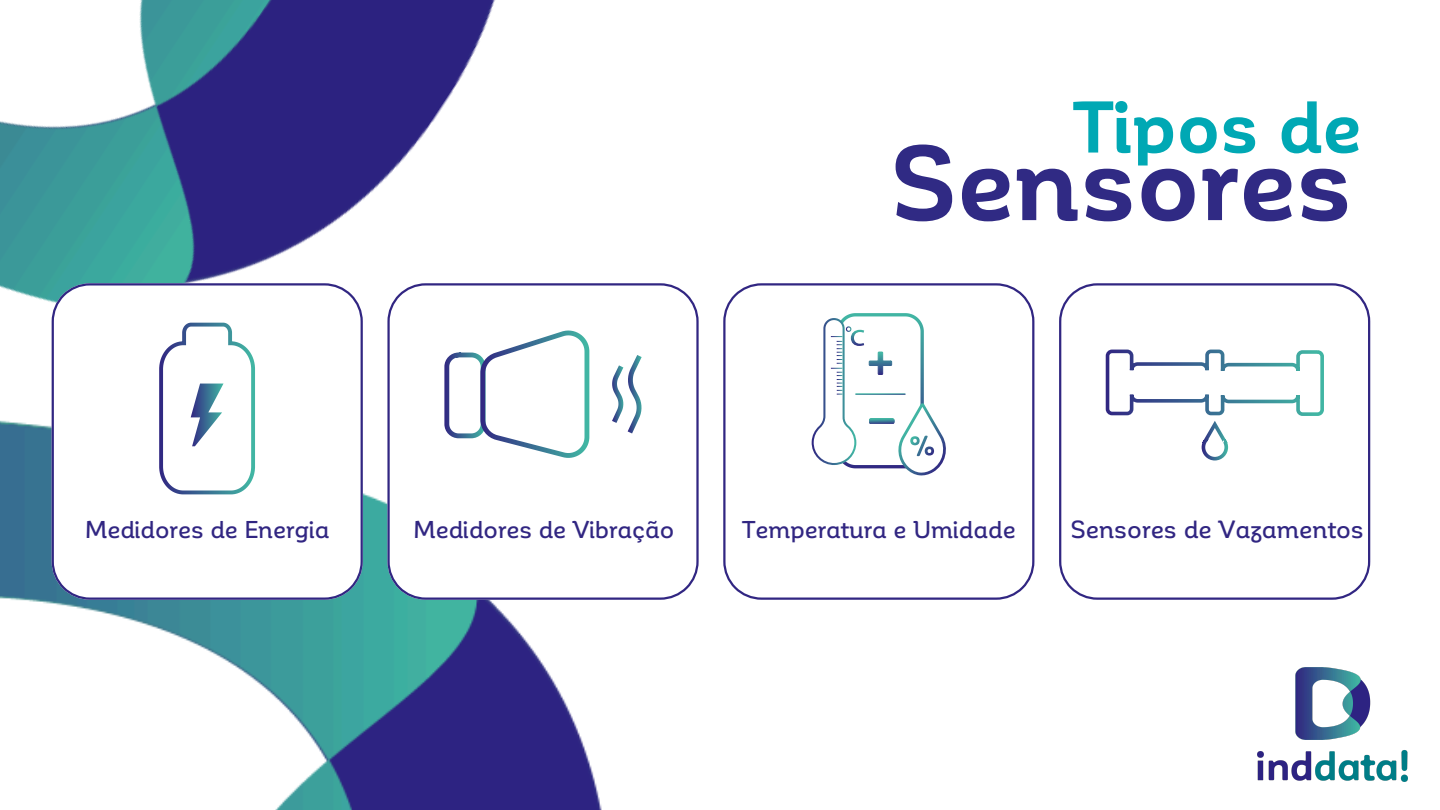
<style>
.page{position:relative;width:1440px;height:810px;background:#fff}
.page>*{position:absolute;margin:0;border:0;box-sizing:border-box;transform-origin:0 0}
.t1{font:700 105px "Corporative Alt";color:#302a84}
.t2{font:700 72px "Corporative Alt";color:#00a8b4}
.t3{font:500 24.5px "Corporative Alt";color:#312682}
.t4{font:500 24px "Corporative Alt";color:#312682}
</style>
<div class="page">
<img style="left:0;top:0;width:1035px;height:417px">
<img style="left:0;top:417px;width:1035px;height:393px">
<svg style="left:52px;top:283px;width:311px;height:317px"></svg>
<svg style="left:387px;top:283px;width:312px;height:317px"></svg>
<svg style="left:723px;top:283px;width:311px;height:317px"></svg>
<svg style="left:1059px;top:283px;width:311px;height:317px"></svg>
<div style="left:444px;top:353px;width:42px;height:85px;border:5px solid #fff;border-radius:12px"></div>
<svg style="left:478px;top:330px;width:114px;height:128px"></svg>
<svg style="left:607px;top:350px;width:35px;height:89px"></svg>
<svg style="left:159px;top:323px;width:96px;height:171px"></svg>
<svg style="left:1106px;top:350px;width:218px;height:111px"></svg>
<svg style="left:812px;top:313px;width:134px;height:163px"></svg>
<hr style="left:856px;top:393px;width:49px;height:2px;background:#fff">
<img style="left:1258px;top:668px;width:150px;height:114px">
<p class="t2" style="left:1073px;top:80px;width:290px">Tipos de</p>
<p class="t1" style="left:891px;top:114px;width:463px">Sensores</p>
<p class="t4" style="left:85px;top:514px;width:246px">Medidores de Energia</p>
<h2 class="t4" style="left:413px;top:514px;width:263px">Medidores de Vibração</h2>
<h1 class="t4" style="left:742px;top:514px;width:275px">Temperatura e Umidade</h1>
<p class="t3" style="left:1071px;top:514px;width:295px">Sensores de Vazamentos</p>
</div>
